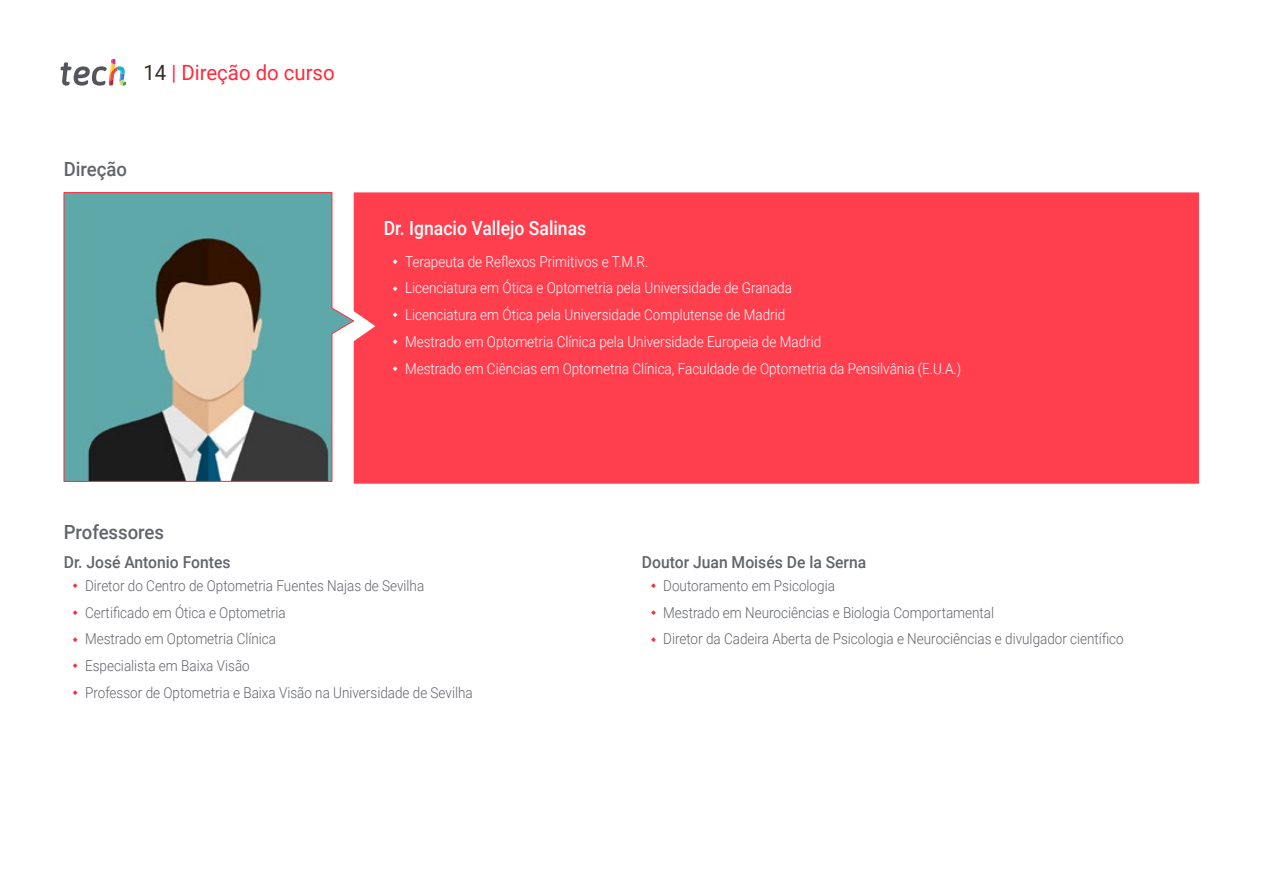
<style>
.page{position:relative;width:1263px;height:893px;background:#fff}
.page>*{position:absolute;margin:0;border:0;box-sizing:border-box;transform-origin:0 0}
.t1{font:21px "Roboto";color:#ff293a}
.t2{font:500 19.5px "Roboto";color:#fff;scale:.9 1}
.t3{font:500 19.5px "Roboto";color:#61646a;scale:.95 1}
.t4{font:500 16.5px "Roboto";color:#61646a;scale:.95 1}
.t5{font:300 15px/26.7px "Roboto";color:#61646a;scale:.9 1}
.t6{font:300 15px/26.7px "Roboto";color:#fff;scale:.9 1}
.s1{color:#312e20}
</style>
<div class="page">
<svg style="left:61px;top:59px;width:65px;height:27px"></svg>
<div style="left:354px;top:192px;width:845px;height:292px;background:#ff3e4e"></div>
<svg style="left:63px;top:192px;width:292px;height:290px;background:#7b9c98"></svg>
<svg style="left:393px;top:259px;width:5px;height:5px"></svg>
<svg style="left:393px;top:286px;width:5px;height:5px"></svg>
<svg style="left:393px;top:312px;width:5px;height:5px"></svg>
<svg style="left:393px;top:339px;width:5px;height:5px"></svg>
<svg style="left:393px;top:366px;width:5px;height:5px"></svg>
<h1 class="t1" style="left:144px;top:57px;width:193px"><span class="s1">14</span> | Direção do curso</h1>
<h2 class="t3" style="left:64px;top:156px;width:68px">Direção</h2>
<h2 class="t2" style="left:384px;top:214px;width:226px">Dr. Ignacio Vallejo Salinas</h2>
<p class="t6" style="left:405px;top:247px;width:619px">Terapeuta de Reflexos Primitivos e T.M.R.<br>Licenciatura em Ótica e Optometria pela Universidade de Granada<br>Licenciatura em Ótica pela Universidade Complutense de Madrid<br>Mestrado em Optometria Clínica pela Universidade Europeia de Madrid<br>Mestrado em Ciências em Optometria Clínica, Faculdade de Optometria da Pensilvânia (E.U.A.)</p>
<h2 class="t3" style="left:64px;top:518px;width:107px">Professores</h2>
<p class="t4" style="left:64px;top:551px;width:177px">Dr. José Antonio Fontes</p>
<p class="t5" style="left:85px;top:571px;width:432px">Diretor do Centro de Optometria Fuentes Najas de Sevilha Certificado em Ótica e Optometria<br>Mestrado em Optometria Clínica<br>Especialista em Baixa Visão<br>Professor de Optometria e Baixa Visão na Universidade de Sevilha</p>
<p class="t4" style="left:642px;top:551px;width:238px">Doutor Juan Moisés De la Serna</p>
<p class="t5" style="left:663px;top:571px;width:513px">Doutoramento em Psicologia<br>Mestrado em Neurociências e Biologia Comportamental<br>Diretor da Cadeira Aberta de Psicologia e Neurociências e divulgador científico</p>
</div>
